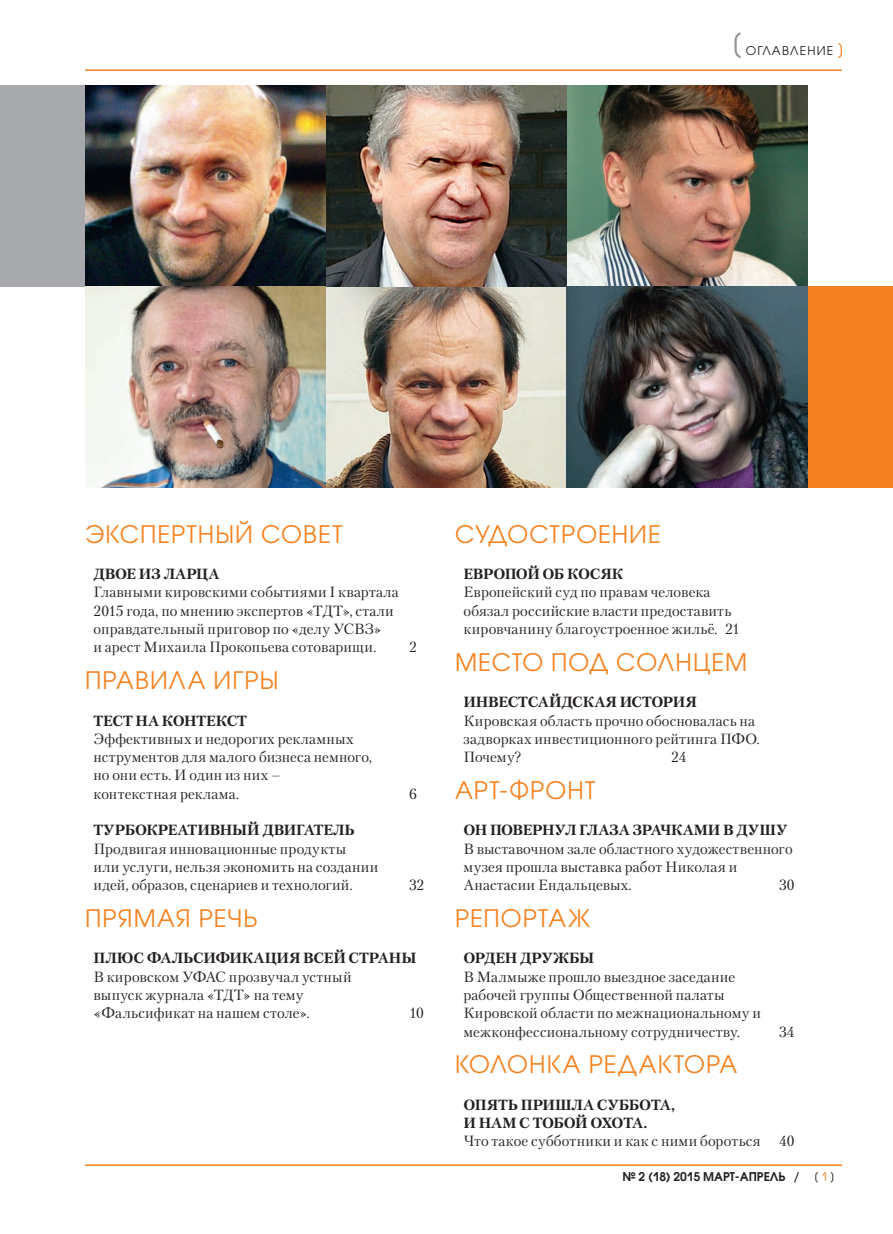
<style>
.page{position:relative;width:893px;height:1234px;background:#fff}
.page>*{position:absolute;margin:0;border:0;box-sizing:border-box;transform-origin:0 0}
.t1{font:24px "Avant Garde Gothic C";letter-spacing:.045em;color:#f58220}
.t2{font:14.7px/18.3px "Petersburg C";letter-spacing:.015em;color:#231f20}
.t3{font:700 14.7px/18.3px "Petersburg C";letter-spacing:-.01em;color:#231f20}
.t4{font:700 14.7px "Petersburg C";letter-spacing:-.035em;color:#231f20}
.t5{font:600 12px "Avant Garde Gothic C";color:#231f20}
.t6{font:12px "Avant Garde Gothic C";letter-spacing:.1em;color:#231f20}
.s1{font-weight:400}
.s2{font-weight:400;color:#f58220}
</style>
<div class="page">
<hr style="left:85px;top:69px;width:757px;height:2px;background:#f58220">
<hr style="left:85px;top:1164px;width:757px;height:1px;background:#f58220">
<svg style="left:734px;top:32px;width:6px;height:26px"></svg>
<svg style="left:838px;top:43px;width:4px;height:15px"></svg>
<div style="left:808px;top:286px;width:85px;height:201px;background:#f58220"></div>
<div style="left:0;top:85px;width:326px;height:201px;background:#a8a9ad"></div>
<img style="left:85px;top:85px;width:723px;height:402px">
<p class="t6" style="left:746px;top:44px;width:89px">ОГЛАВЛЕНИЕ</p>
<h1 class="t1" style="left:85px;top:519px;width:259px">ЭКСПЕРТНЫЙ СОВЕТ</h1>
<p class="t3" style="left:94px;top:564px;width:127px">ДВОЕ ИЗ ЛАРЦА</p>
<p class="t2" style="left:94px;top:583px;width:307px">Главными кировскими событиями I квартала 2015 года, по мнению экспертов «ТДТ», стали оправдательный приговор по «делу УСВЗ»<br>и арест Михаила Прокопьева сотоварищи.</p>
<h1 class="t1" style="left:85px;top:666px;width:195px">ПРАВИЛА ИГРЫ</h1>
<p class="t3" style="left:94px;top:710px;width:155px">ТЕСТ НА КОНТЕКСТ</p>
<p class="t2" style="left:94px;top:729px;width:280px">Эффективных и недорогих рекламных нструментов для малого бизнеса немного, но они есть. И один из них –<br>контекстная реклама.</p>
<p class="t3" style="left:94px;top:820px;width:263px">ТУРБОКРЕАТИВНЫЙ ДВИГАТЕЛЬ</p>
<p class="t2" style="left:94px;top:839px;width:286px">Продвигая инновационные продукты<br>или услуги, нельзя экономить на создании идей, образов, сценариев и технологий.</p>
<p class="t2" style="left:409px;top:637px;width:9px">2</p>
<p class="t2" style="left:409px;top:784px;width:9px">6</p>
<p class="t2" style="left:409px;top:875px;width:17px">32</p>
<h1 class="t1" style="left:85px;top:903px;width:174px">ПРЯМАЯ РЕЧЬ</h1>
<p class="t3" style="left:94px;top:948px;width:324px">ПЛЮС ФАЛЬСИФИКАЦИЯ ВСЕЙ СТРАНЫ</p>
<p class="t2" style="left:94px;top:966px;width:260px">В кировском УФАС прозвучал устный выпуск журнала «ТДТ» на тему «Фальсификат на нашем столе».</p>
<p class="t2" style="left:409px;top:1003px;width:16px">10</p>
<h1 class="t1" style="left:455px;top:519px;width:208px">СУДОСТРОЕНИЕ</h1>
<p class="t4" style="left:463px;top:564px;width:161px">ЕВРОПОЙ ОБ КОСЯК</p>
<p class="t2" style="left:463px;top:583px;width:278px">Европейский суд по правам человека обязал российские власти предоставить кировчанину благоустроенное жильё. 21</p>
<h1 class="t1" style="left:455px;top:647px;width:294px">МЕСТО ПОД СОЛНЦЕМ</h1>
<p class="t3" style="left:463px;top:692px;width:235px">ИНВЕСТСАЙДСКАЯ ИСТОРИЯ</p>
<p class="t2" style="left:463px;top:711px;width:298px">Кировская область прочно обосновалась на задворках инвестиционного рейтинга ПФО.<br>Почему?</p>
<p class="t2" style="left:671px;top:747px;width:17px">24</p>
<h1 class="t1" style="left:455px;top:775px;width:142px">АРТ-ФРОНТ</h1>
<p class="t3" style="left:463px;top:820px;width:325px">ОН ПОВЕРНУЛ ГЛАЗА ЗРАЧКАМИ В ДУШУ</p>
<p class="t2" style="left:463px;top:838px;width:331px">В выставочном зале областного художественного музея прошла выставка работ Николая и<br>Анастасии Ендальцевых.</p>
<p class="t2" style="left:779px;top:875px;width:17px">30</p>
<h1 class="t1" style="left:455px;top:903px;width:137px">РЕПОРТАЖ</h1>
<p class="t3" style="left:463px;top:948px;width:132px">ОРДЕН ДРУЖБЫ</p>
<p class="t2" style="left:463px;top:966px;width:299px">В Малмыже прошло выездное заседание рабочей группы Общественной палаты Кировской области по межнациональному и межконфессиональному сотрудничеству.</p>
<p class="t2" style="left:779px;top:1021px;width:17px">34</p>
<h1 class="t1" style="left:455px;top:1049px;width:284px">КОЛОНКА РЕДАКТОРА</h1>
<p class="t3" style="left:463px;top:1094px;width:213px">ОПЯТЬ ПРИШЛА СУББОТА,<br>И НАМ С ТОБОЙ ОХОТА.</p>
<p class="t2" style="left:463px;top:1131px;width:332px">Что такое субботники и как с ними бороться 40</p>
<p class="t5" style="left:623px;top:1168px;width:214px">№ 2 (18) 2015 МАРТ-АПРЕЛЬ / <span class="s1">[</span> <span class="s2">1</span> <span class="s1">]</span></p>
</div>
